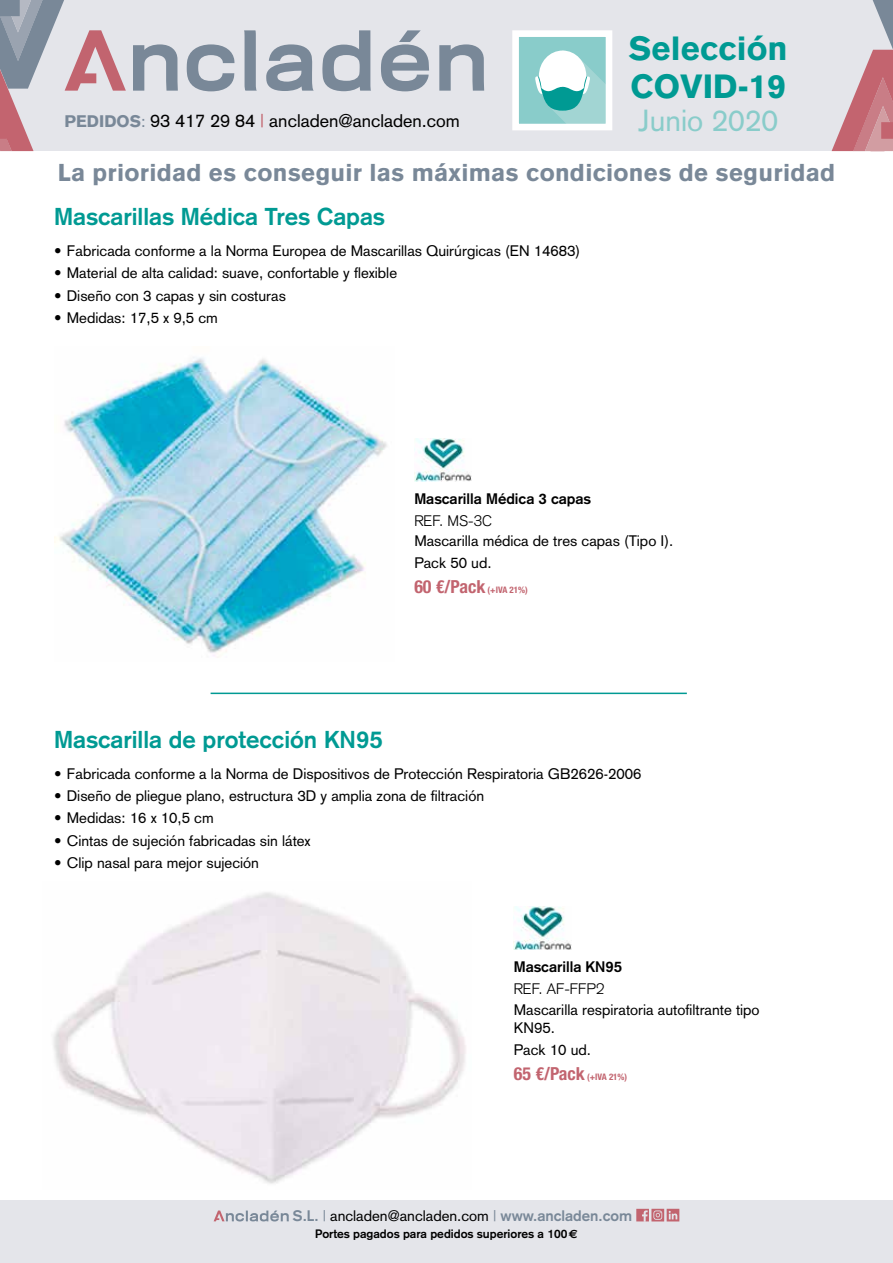
<style>
.page{position:relative;width:893px;height:1263px;background:#fff}
.page>*{position:absolute;margin:0;border:0;box-sizing:border-box;transform-origin:0 0}
.t1{font:900 33px/37.5px "Akzidenz Grotesk";color:#009a93}
.t2{font:30px "Akzidenz Grotesk";color:#89ccca}
.t3{font:900 24px "Akzidenz Grotesk";letter-spacing:.01em;color:#798898}
.t4{font:700 24px "Akzidenz Grotesk";color:#009a93}
.t5{font:18px "Akzidenz Grotesk";color:#000}
.t6{font:15px/22.2px "Akzidenz Grotesk";color:#000}
.t7{font:700 15px "Akzidenz Grotesk";color:#000}
.t8{font:300 15px "Akzidenz Grotesk";color:#000}
.t9{font:700 12px "Akzidenz Grotesk";color:#000}
.t10{font:700 condensed 9px "Helvetica Neue LT Std";color:#c2646f}
.s1{font-weight:900;font-size:16.5px;color:#798898}
.s2{font-size:16.5px;color:#798898}
.s3{color:#c2646f}
.s4{font-size:18px}
.s5{font-weight:700;color:#798898}
.s6{color:#798898}
.s7{font-family:"Euro Sans Std"}
</style>
<div class="page">
<div style="left:0;top:1200px;width:893px;height:63px;background:#e4e5ea"></div>
<svg style="left:214px;top:1210px;width:75px;height:11px"></svg>
<svg style="left:636px;top:1209px;width:43px;height:12px"></svg>
<svg style="left:0;top:0;width:893px;height:152px;background:#d3d4da"></svg>
<div style="left:512px;top:30px;width:100px;height:100px;border:7px solid #fff"></div>
<hr style="left:211px;top:693px;width:476px;height:1px;background:#009a93">
<img style="left:414px;top:438px;width:58px;height:43px">
<img style="left:514px;top:907px;width:57px;height:43px">
<img style="left:54px;top:357px;width:333px;height:299px">
<h1 class="t1" style="left:629px;top:30px;width:160px">Selección<br>COVID-19</h1>
<h2 class="t2" style="left:638px;top:103px;width:142px">Junio 2020</h2>
<h3 class="t3" style="left:58px;top:158px;width:779px">La prioridad es conseguir las máximas condiciones de seguridad</h3>
<h3 class="t4" style="left:54px;top:203px;width:332px">Mascarillas Médica Tres Capas</h3>
<p class="t6" style="left:54px;top:240px;width:528px">• Fabricada conforme a la Norma Europea de Mascarillas Quirúrgicas (EN 14683)</p>
<p class="t6" style="left:54px;top:262px;width:345px">• Material de alta calidad: suave, confortable y flexible</p>
<p class="t6" style="left:54px;top:284px;width:233px">• Diseño con 3 capas y sin costuras</p>
<p class="t6" style="left:54px;top:307px;width:165px">• Medidas: 17,5 x 9,5 cm</p>
<p class="t5" style="left:65px;top:110px;width:397px"><span class="s1">PEDIDOS</span><span class="s2">:</span> 93 417 29 84 <span class="s3">|</span> ancladen@ancladen.com</p>
<p class="t7" style="left:414px;top:489px;width:178px">Mascarilla Médica 3 capas</p>
<p class="t8" style="left:414px;top:512px;width:79px">REF. MS-3C</p>
<p class="t6" style="left:414px;top:530px;width:260px">Mascarilla médica de tres capas (Tipo I).<br>Pack 50 ud.</p>
<p class="t10" style="left:414px;top:585px;width:115px"><span class="s4">60 €/Pack</span> (+IVA 21%)</p>
<h3 class="t4" style="left:54px;top:725px;width:330px">Mascarilla de protección KN95</h3>
<p class="t6" style="left:54px;top:762px;width:589px">• Fabricada conforme a la Norma de Dispositivos de Protección Respiratoria GB2626-2006</p>
<p class="t6" style="left:54px;top:785px;width:432px">• Diseño de pliegue plano, estructura 3D y amplia zona de filtración</p>
<p class="t6" style="left:54px;top:807px;width:161px">• Medidas: 16 x 10,5 cm</p>
<p class="t6" style="left:54px;top:829px;width:258px">• Cintas de sujeción fabricadas sin látex</p>
<p class="t6" style="left:54px;top:851px;width:207px">• Clip nasal para mejor sujeción</p>
<p class="t7" style="left:514px;top:958px;width:110px">Mascarilla KN95</p>
<p class="t8" style="left:514px;top:980px;width:92px">REF. AF-FFP2</p>
<p class="t6" style="left:514px;top:1000px;width:247px;line-height:18px">Mascarilla respiratoria autofiltrante tipo<br>KN95.</p>
<p class="t6" style="left:514px;top:1038px;width:79px">Pack 10 ud.</p>
<p class="t10" style="left:514px;top:1071px;width:115px"><span class="s4">65 €/Pack</span> (+IVA 21%)</p>
<p class="t6" style="left:293px;top:1205px;width:341px"><span class="s5">S.L.</span> <span class="s6">|</span> ancladen@ancladen.com <span class="s6">|</span> <span class="s5">www.ancladen.com</span></p>
<p class="t9" style="left:315px;top:1227px;width:264px">Portes pagados para pedidos superiores a 100<span class="s7">€</span></p>
</div>
